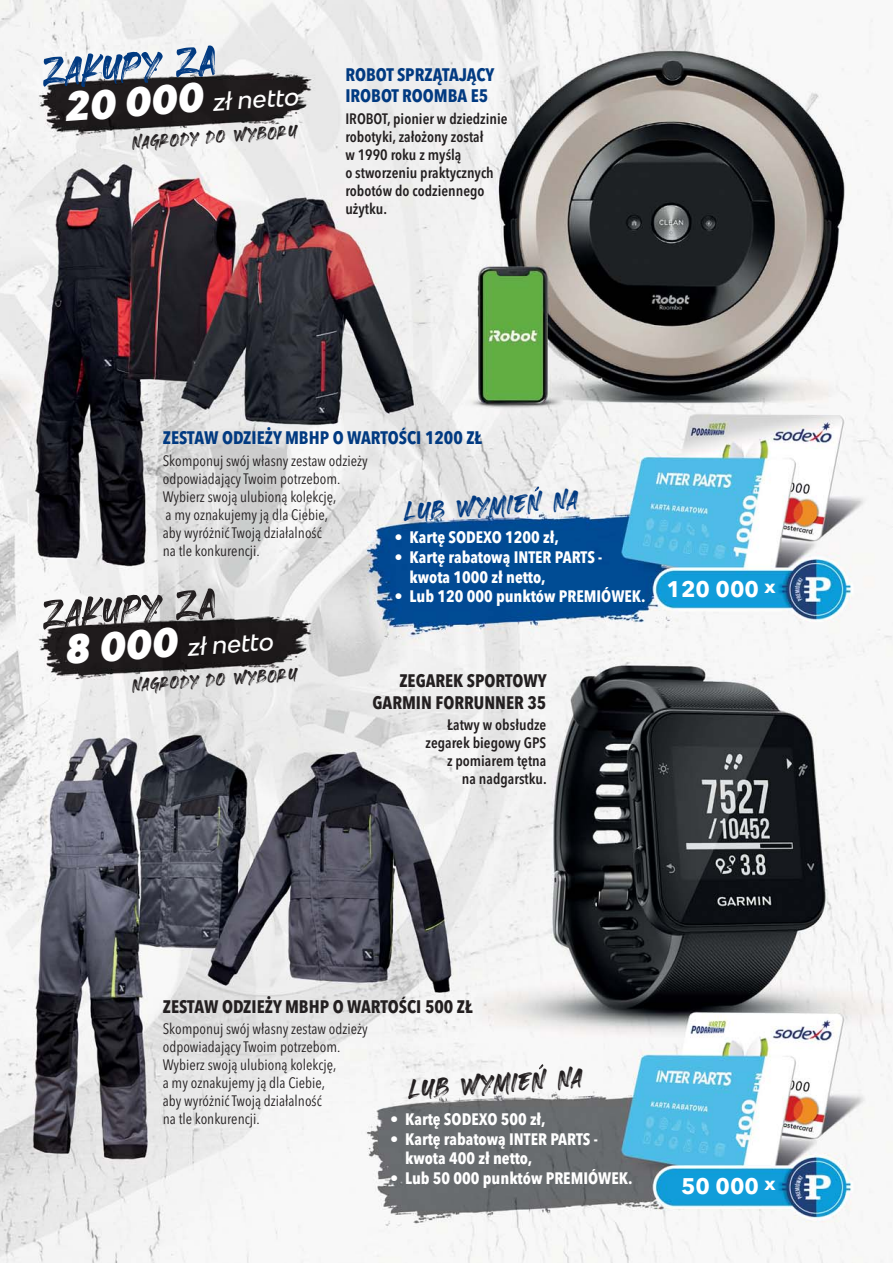
<style>
.page{position:relative;width:893px;height:1263px;background:#fff}
.page>*{position:absolute;margin:0;border:0;box-sizing:border-box;transform-origin:0 0}
.t1{font:58.95px "Heaters";color:#013a81}
.t2{font:58.95px "Heaters";color:#231f20}
.t3{font:40.05px "Heaters";color:#013a81}
.t4{font:40.05px "Heaters";color:#231f20}
.t5{font:27.45px "Heaters";color:#231f20}
.t6{font:italic 500 23.55px "Bw Modelica SS01";color:#fff}
.t7{font:700 22.35px "Avenir Next LT Pro";color:#fff}
.t8{font:700 condensed 18px/21.6px "Avenir Next LT Pro";color:#231f20;text-align:right}
.t9{font:700 condensed 18px/21.6px "Avenir Next LT Pro";color:#013a81}
.t10{font:700 condensed 16.5px/19.8px "Avenir Next LT Pro";color:#fff}
.t11{font:condensed 15px/18px "Avenir Next LT Pro";color:#231f20}
.t12{font:600 condensed 15px/18px "Avenir Next LT Pro";color:#231f20}
.s1{font-weight:900;font-size:39.3px}
</style>
<div class="page">
<img style="left:0;top:0;width:893px;height:1263px">
<svg style="left:535px;top:486px;width:4px;height:6px"></svg>
<svg style="left:539px;top:1064px;width:4px;height:5px"></svg>
<h1 class="t1" style="left:39px;top:32px;width:177px;rotate:-4deg">Zakupy ZA</h1>
<h3 class="t5" style="left:131px;top:124px;width:167px;rotate:-4deg">nagrody do wyboru</h3>
<h3 class="t6" style="left:65px;top:102px;width:235px;rotate:-4deg"><span class="s1">20 000</span> zł netto</h3>
<p class="t9" style="left:345px;top:65px;width:151px">ROBOT SPRZĄTAJĄCY<br>IROBOT ROOMBA E5</p>
<p class="t12" style="left:345px;top:110px;width:164px">IROBOT, pionier w dziedzinie robotyki, założony został<br>w 1990 roku z myślą<br>o stworzeniu praktycznych robotów do codziennego użytku.</p>
<p class="t9" style="left:163px;top:428px;width:321px">ZESTAW ODZIEŻY MBHP O WARTOŚCI 1200 ZŁ</p>
<p class="t11" style="left:163px;top:452px;width:206px">Skomponuj swój własny zestaw odzieży odpowiadający Twoim potrzebom.<br>Wybierz swoją ulubioną kolekcję,<br>a my oznakujemy ją dla Ciebie,<br>aby wyróżnić Twoją działalność<br>na tle konkurencji.</p>
<h2 class="t3" style="left:403px;top:484px;width:175px;rotate:-4deg">lub wymien na</h2>
<p class="t10" style="left:395px;top:528px;width:166px">• Kartę SODEXO 1200 zł,</p>
<p class="t10" style="left:410px;top:548px;width:194px;text-indent:-15px">• Kartę rabatową INTER PARTS - kwota 1000 zł netto,</p>
<p class="t10" style="left:395px;top:588px;width:253px">• Lub 120 000 punktów PREMIÓWEK.</p>
<h1 class="t2" style="left:39px;top:575px;width:177px;rotate:-4deg">Zakupy ZA</h1>
<h3 class="t5" style="left:131px;top:667px;width:167px;rotate:-4deg">nagrody do wyboru</h3>
<h3 class="t6" style="left:65px;top:645px;width:210px;rotate:-4deg"><span class="s1">8 000</span> zł netto</h3>
<p class="t8" style="left:372px;top:671px;width:176px">ZEGAREK SPORTOWY<br>GARMIN FORRUNNER 35</p>
<p class="t12" style="left:426px;top:717px;width:123px;text-align:right">Łatwy w obsłudze zegarek biegowy GPS z pomiarem tętna<br>na nadgarstku.</p>
<h3 class="t7" style="left:666px;top:578px;width:111px">120 000 <sup>x</sup></h3>
<p class="t8" style="left:163px;top:997px;width:311px">ZESTAW ODZIEŻY MBHP O WARTOŚCI 500 ZŁ</p>
<p class="t11" style="left:163px;top:1021px;width:206px">Skomponuj swój własny zestaw odzieży odpowiadający Twoim potrzebom.<br>Wybierz swoją ulubioną kolekcję,<br>a my oznakujemy ją dla Ciebie,<br>aby wyróżnić Twoją działalność<br>na tle konkurencji.</p>
<h2 class="t4" style="left:408px;top:1062px;width:175px;rotate:-4deg">lub wymien na</h2>
<p class="t10" style="left:390px;top:1110px;width:157px">• Kartę SODEXO 500 zł,</p>
<p class="t10" style="left:405px;top:1130px;width:194px;text-indent:-15px">• Kartę rabatową INTER PARTS - kwota 400 zł netto,</p>
<p class="t10" style="left:390px;top:1169px;width:244px">• Lub 50 000 punktów PREMIÓWEK.</p>
<h3 class="t7" style="left:681px;top:1175px;width:96px">50 000 <sup>x</sup></h3>
</div>
